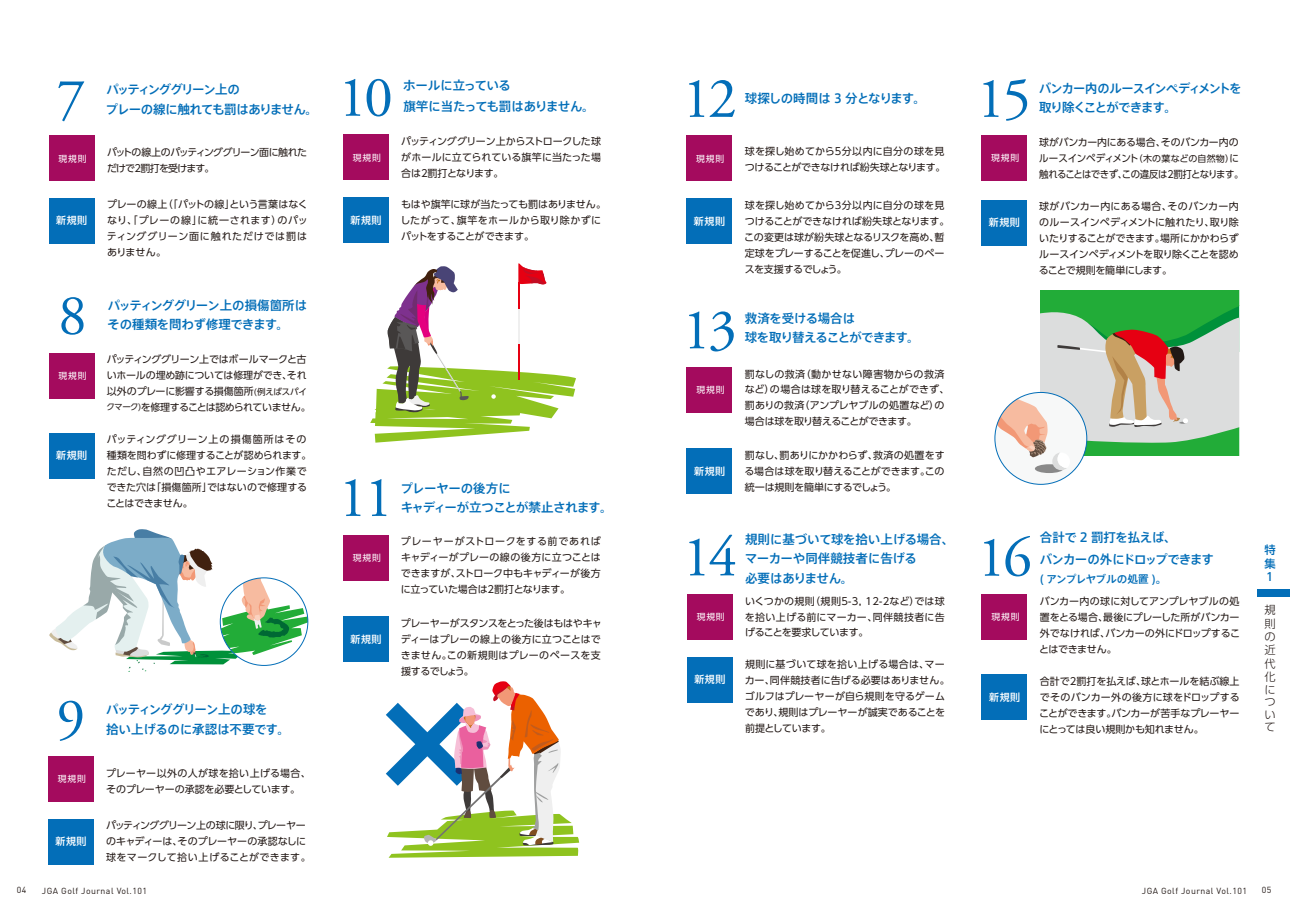
<style>
.page{position:relative;width:1290px;height:911px;background:#fff}
.page>*{position:absolute;margin:0;border:0;box-sizing:border-box;transform-origin:0 0}
.t1{font:800 124.38px "UD Shin Go Pro";color:#036eb8}
.t2{font:57.5px "Adobe Garamond";letter-spacing:-.05em;color:#036eb8}
.t3{font:500 12.5px/21.2px "Axis Std";letter-spacing:-.04em;color:#036eb8}
.t4{font:500 12.5px/19.5px "Axis Std";letter-spacing:-.01em;color:#036eb8}
.t5{font:500 12.5px "Axis Std";letter-spacing:-.02em;color:#036eb8}
.t6{font:500 12.5px "Axis Std";letter-spacing:-.09em;color:#036eb8}
.t7{font:500 12.5px "Axis Std";letter-spacing:-.07em;color:#036eb8}
.t8{font:500 12.5px "Axis Std";letter-spacing:-.065em;color:#036eb8}
.t9{font:500 12.5px "Axis Std";letter-spacing:-.06em;color:#036eb8}
.t10{font:500 12.5px "Axis Std";letter-spacing:-.08em;color:#036eb8}
.t11{font:500 12.5px "Axis Std";letter-spacing:-.13em;color:#036eb8}
.t12{font:300 11.25px/13.2px "UD Shin Go Pro";color:#221815;text-align:justify}
.t13{font:500 11.25px/13.5px "UD Shin Go Pro";color:#036eb8;text-align:justify}
.t14{font:500 10.62px "Axis Std";letter-spacing:-.05em;color:#036eb8}
.t15{font:10px/16px "UD Shin Go Pro";letter-spacing:-.015em;color:#221815;text-align:justify}
.t16{font:10px/16px "UD Shin Go Pro";letter-spacing:-.035em;color:#221815}
.t17{font:10px/16px "UD Shin Go Pro";letter-spacing:.005em;color:#221815}
.t18{font:10px/16px "UD Shin Go Pro";letter-spacing:-.065em;color:#221815}
.t19{font:500 10px "UD Shin Go Pro";letter-spacing:.05em;color:#fff}
.t20{font:10px "UD Shin Go Pro";color:#fff}
.t21{font:8.75px "DIN";letter-spacing:.05em;color:#221815}
.t22{font:8.75px "UD Shin Go Pro";letter-spacing:.1em;color:#fff}
.s1{font-size:8.5px}
.s2{font-size:9px}
.s3{font-size:12.5px}
</style>
<div class="page">
<svg style="left:387px;top:681px;width:192px;height:176px"></svg>
<div style="left:995px;top:392px;width:92px;height:92px;background:#f7f8f8;border-radius:50%"></div>
<div style="left:1035px;top:464px;width:28px;height:9px;background:#898989;border-radius:50%"></div>
<svg style="left:995px;top:290px;width:244px;height:180px"></svg>
<svg style="left:370px;top:263px;width:206px;height:179px"></svg>
<hr style="left:518px;top:309px;width:2px;height:34px;background:#efefef">
<div style="left:1257px;top:590px;width:33px;height:7px;background:#036eb8"></div>
<div style="left:49px;top:135px;width:45px;height:46px;background:#a40b5e"></div>
<div style="left:49px;top:198px;width:45px;height:46px;background:#036eb8"></div>
<div style="left:49px;top:353px;width:45px;height:45px;background:#a40b5e"></div>
<div style="left:49px;top:433px;width:45px;height:45px;background:#036eb8"></div>
<div style="left:48px;top:756px;width:46px;height:45px;background:#a40b5e"></div>
<div style="left:48px;top:818px;width:46px;height:46px;background:#036eb8"></div>
<div style="left:343px;top:135px;width:46px;height:45px;background:#a40b5e"></div>
<div style="left:343px;top:198px;width:46px;height:45px;background:#036eb8"></div>
<div style="left:343px;top:535px;width:45px;height:45px;background:#a40b5e"></div>
<div style="left:343px;top:616px;width:45px;height:46px;background:#036eb8"></div>
<div style="left:686px;top:136px;width:46px;height:45px;background:#a40b5e"></div>
<div style="left:686px;top:199px;width:46px;height:45px;background:#036eb8"></div>
<div style="left:687px;top:367px;width:45px;height:46px;background:#a40b5e"></div>
<div style="left:687px;top:448px;width:45px;height:46px;background:#036eb8"></div>
<div style="left:981px;top:135px;width:46px;height:46px;background:#a40b5e"></div>
<div style="left:981px;top:200px;width:46px;height:45px;background:#036eb8"></div>
<div style="left:687px;top:594px;width:45px;height:45px;background:#a40b5e"></div>
<div style="left:687px;top:657px;width:45px;height:46px;background:#036eb8"></div>
<div style="left:982px;top:594px;width:45px;height:46px;background:#a40b5e"></div>
<div style="left:982px;top:674px;width:45px;height:46px;background:#036eb8"></div>
<svg style="left:49px;top:529px;width:259px;height:143px"></svg>
<h2 class="t2" style="left:57px;top:69px;width:30px">7</h2>
<p class="t22" style="left:59px;top:151px;width:29px">現規則</p>
<p class="t19" style="left:56px;top:212px;width:33px">新規則</p>
<h2 class="t2" style="left:58px;top:285px;width:30px">8</h2>
<p class="t22" style="left:59px;top:368px;width:29px">現規則</p>
<p class="t19" style="left:56px;top:447px;width:32px">新規則</p>
<p class="t11" style="left:106px;top:80px;width:135px">パッティンググリーン上の</p>
<p class="t3" style="left:106px;top:98px;width:214px">プレーの線に触れても罰はありません。</p>
<p class="t18" style="left:107px;top:144px;width:201px">パットの線上のパッティンググリーン面に触れただけで2罰打を受けます。</p>
<p class="t15" style="left:107px;top:196px;width:202px">プレーの線上（「パットの線」という言葉はなくなり、「プレーの線」に統一されます）のパッティンググリーン面に触れただけでは罰はありません。</p>
<p class="t8" style="left:108px;top:295px;width:201px">パッティンググリーン上の損傷箇所は</p>
<p class="t3" style="left:108px;top:313px;width:183px">その種類を問わず修理できます。</p>
<p class="t16" style="left:106px;top:351px;width:206px">パッティンググリーン上ではボールマークと古いホールの埋め跡については修理ができ、それ以外のプレーに影響する損傷箇所<span class="s1">(例えばスパイクマーク)</span>を修理することは認められていません。</p>
<p class="t15" style="left:106px;top:431px;width:207px;text-align:left">パッティンググリーン上の損傷箇所はその種類を問わずに修理することが認められます。ただし、自然の凹凸やエアレーション作業でできた穴は「損傷箇所」ではないので修理することはできません。</p>
<h2 class="t2" style="left:56px;top:688px;width:30px">9</h2>
<p class="t20" style="left:56px;top:770px;width:31px">現規則</p>
<p class="t22" style="left:58px;top:771px;width:29px">現規則</p>
<p class="t19" style="left:56px;top:833px;width:32px">新規則</p>
<p class="t10" style="left:106px;top:700px;width:163px">パッティンググリーン上の球を</p>
<p class="t4" style="left:106px;top:718px;width:185px">拾い上げるのに承認は不要です。</p>
<p class="t15" style="left:106px;top:765px;width:206px">プレーヤー以外の人が球を拾い上げる場合、そのプレーヤーの承認を必要としています。</p>
<p class="t15" style="left:106px;top:816px;width:206px;text-align:left">パッティンググリーン上の球に限り、プレーヤーのキャディーは、そのプレーヤーの承認なしに球をマークして拾い上げることができます。</p>
<h2 class="t2" style="left:338px;top:67px;width:56px">10</h2>
<p class="t22" style="left:353px;top:150px;width:29px">現規則</p>
<p class="t19" style="left:351px;top:212px;width:32px">新規則</p>
<p class="t3" style="left:403px;top:74px;width:109px">ホールに立っている</p>
<p class="t3" style="left:403px;top:95px;width:193px">旗竿に当たっても罰はありません。</p>
<p class="t15" style="left:401px;top:133px;width:201px">パッティンググリーン上からストロークした球がホールに立てられている旗竿に当たった場合は2罰打となります。</p>
<p class="t15" style="left:400px;top:196px;width:207px;text-align:left">もはや旗竿に球が当たっても罰はありません。したがって、旗竿をホールから取り除かずにパットをすることができます。</p>
<h2 class="t2" style="left:338px;top:467px;width:56px">11</h2>
<p class="t22" style="left:353px;top:550px;width:29px">現規則</p>
<p class="t19" style="left:350px;top:630px;width:32px">新規則</p>
<p class="t5" style="left:400px;top:478px;width:112px">プレーヤーの後方に</p>
<p class="t3" style="left:401px;top:496px;width:213px">キャディーが立つことが禁止されます。</p>
<p class="t15" style="left:401px;top:533px;width:202px">プレーヤーがストロークをする前であればキャディーがプレーの線の後方に立つことはできますが、ストローク中もキャディーが後方に立っていた場合は2罰打となります。</p>
<p class="t15" style="left:401px;top:615px;width:202px">プレーヤーがスタンスをとった後はもはやキャディーはプレーの線上の後方に立つことはできません。この新規則はプレーのペースを支援するでしょう。</p>
<h1 class="t1" style="left:365px;top:645px;width:126px">×</h1>
<h2 class="t2" style="left:682px;top:68px;width:56px">12</h2>
<p class="t9" style="left:745px;top:89px;width:183px">球探しの時間は 3 分となります。</p>
<p class="t22" style="left:696px;top:151px;width:30px">現規則</p>
<p class="t19" style="left:694px;top:213px;width:32px">新規則</p>
<h2 class="t2" style="left:682px;top:299px;width:56px">13</h2>
<p class="t22" style="left:696px;top:383px;width:30px">現規則</p>
<p class="t19" style="left:694px;top:463px;width:32px">新規則</p>
<p class="t15" style="left:745px;top:143px;width:202px">球を探し始めてから5分以内に自分の球を見つけることができなければ紛失球となります。</p>
<p class="t15" style="left:744px;top:197px;width:207px;text-align:left">球を探し始めてから3分以内に自分の球を見つけることができなければ紛失球となります。この変更は球が紛失球となるリスクを高め、暫定球をプレーすることを促進し、プレーのペースを支援するでしょう。</p>
<p class="t5" style="left:745px;top:309px;width:112px">救済を受ける場合は</p>
<p class="t6" style="left:745px;top:328px;width:176px">球を取り替えることができます。</p>
<p class="t15" style="left:745px;top:365px;width:206px;text-align:left">罰なしの救済（動かせない障害物からの救済など）の場合は球を取り替えることができず、罰ありの救済（アンプレヤブルの処置など）の場合は球を取り替えることができます。</p>
<p class="t15" style="left:744px;top:447px;width:202px">罰なし、罰ありにかかわらず、救済の処置をする場合は球を取り替えることができます。この統一は規則を簡単にするでしょう。</p>
<h2 class="t2" style="left:682px;top:526px;width:56px">14</h2>
<p class="t22" style="left:697px;top:609px;width:30px">現規則</p>
<p class="t19" style="left:694px;top:671px;width:32px">新規則</p>
<p class="t4" style="left:745px;top:528px;width:211px">規則に基づいて球を拾い上げる場合、マーカーや同伴競技者に告げる</p>
<p class="t5" style="left:745px;top:568px;width:110px">必要はありません。</p>
<p class="t15" style="left:745px;top:592px;width:201px">いくつかの規則（規則5-3, 12-2など）では球を拾い上げる前にマーカー、同伴競技者に告げることを要求しています。</p>
<p class="t17" style="left:745px;top:656px;width:207px">規則に基づいて球を拾い上げる場合は、マーカー、同伴競技者に告げる必要はありません。ゴルフはプレーヤーが自ら規則を守るゲームであり、規則はプレーヤーが誠実であることを前提としています。</p>
<h2 class="t2" style="left:976px;top:68px;width:56px">15</h2>
<p class="t22" style="left:991px;top:151px;width:30px">現規則</p>
<p class="t19" style="left:989px;top:214px;width:32px">新規則</p>
<p class="t7" style="left:1039px;top:78px;width:204px">バンカー内のルースインペディメントを</p>
<p class="t6" style="left:1039px;top:98px;width:139px">取り除くことができます。</p>
<p class="t16" style="left:1039px;top:134px;width:206px">球がバンカー内にある場合、そのバンカー内のルースインペディメント<span class="s2">（木の葉などの自然物）</span>に触れることはできず、この違反は2罰打となります。</p>
<p class="t15" style="left:1039px;top:198px;width:202px">球がバンカー内にある場合、そのバンカー内のルースインペディメントに触れたり、取り除いたりすることができます。場所にかかわらずルースインペディメントを取り除くことを認めることで規則を簡単にします。</p>
<h2 class="t2" style="left:977px;top:526px;width:56px">16</h2>
<p class="t22" style="left:991px;top:610px;width:30px">現規則</p>
<p class="t19" style="left:989px;top:688px;width:32px">新規則</p>
<p class="t3" style="left:1040px;top:526px;width:176px">合計で 2 罰打を払えば、<br>バンカーの外にドロップできます</p>
<p class="t14" style="left:1040px;top:570px;width:130px">( アンプレヤブルの処置 )<span class="s3">。</span></p>
<p class="t15" style="left:1039px;top:593px;width:202px">バンカー内の球に対してアンプレヤブルの処置をとる場合、最後にプレーした所がバンカー外でなければ、バンカーの外にドロップすることはできません。</p>
<p class="t15" style="left:1039px;top:673px;width:202px">合計で2罰打を払えば、球とホールを結ぶ線上でそのバンカー外の後方に球をドロップすることができます。バンカーが苦手なプレーヤーにとっては良い規則かも知れません。</p>
<p class="t13" style="left:1264px;top:542px;width:13px">特集1</p>
<p class="t12" style="left:1264px;top:603px;width:12px">規則の近代化に</p>
<p class="t12" style="left:1264px;top:695px;width:12px;line-height:12.4px">ついて</p>
<p class="t21" style="left:17px;top:884px;width:11px">04</p>
<p class="t21" style="left:1262px;top:884px;width:11px">05</p>
<p class="t21" style="left:42px;top:885px;width:107px">JGA Golf Journal Vol.101</p>
<p class="t21" style="left:1142px;top:885px;width:107px">JGA Golf Journal Vol.101</p>
</div>
